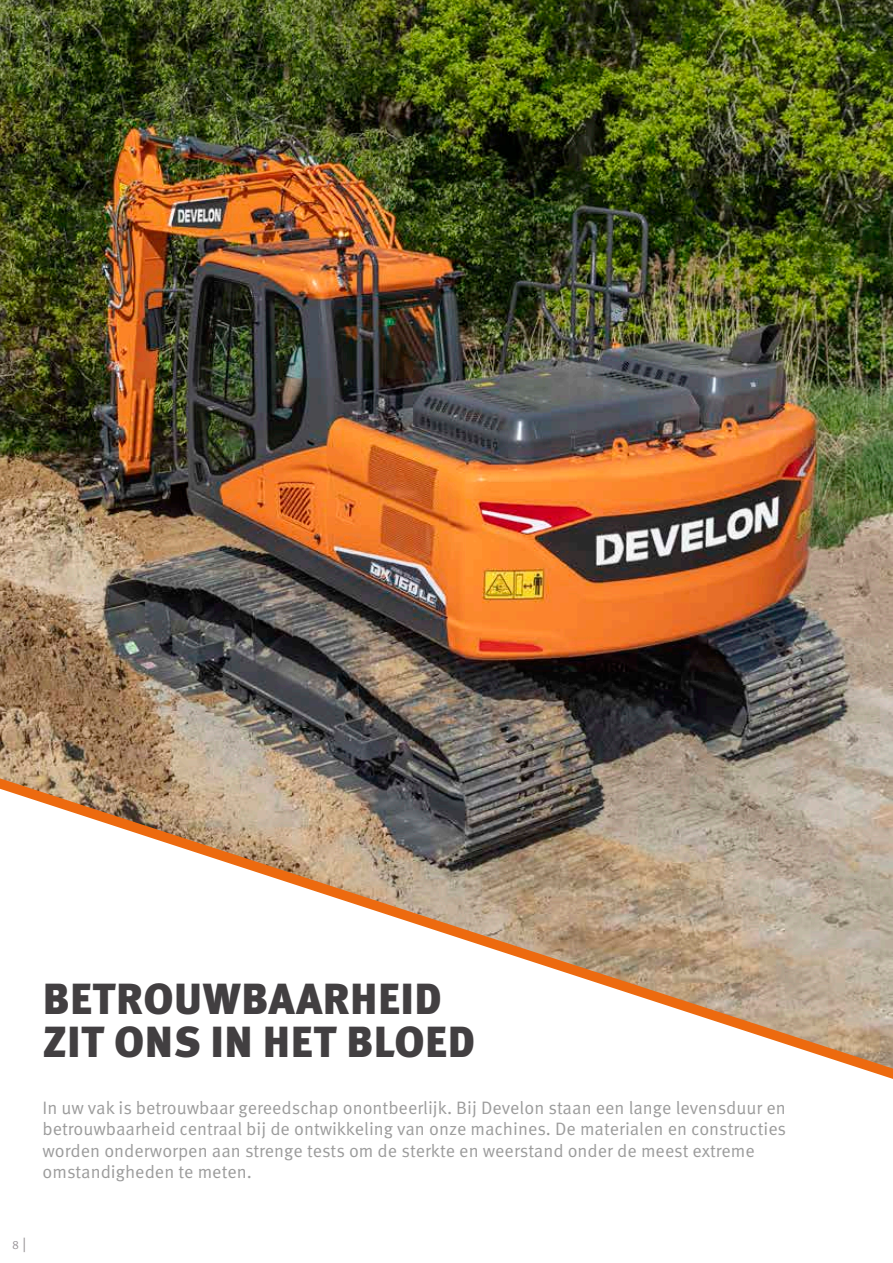
<style>
.page{position:relative;width:893px;height:1263px;background:#fff}
.page>*{position:absolute;margin:0;border:0;box-sizing:border-box;transform-origin:0 0}
.t1{font:900 43.5px/43.5px "Meta Pro";letter-spacing:.01em;color:#423f41}
.t2{font:18px/21.6px "Meta Pro Norm";color:#9c9c9c}
.t3{font:12px "Meta Pro Norm";color:#979296}
.s1{font-size:15px}
</style>
<div class="page">
<img style="left:0;top:0;width:893px;height:778px">
<svg style="left:0;top:778px;width:893px;height:301px"></svg>
<h1 class="t1" style="left:43px;top:975px;width:434px">BETROUWBAARHEID<br>ZIT ONS IN HET BLOED</h1>
<p class="t2" style="left:43px;top:1095px;width:745px">In uw vak is betrouwbaar gereedschap onontbeerlijk. Bij Develon staan een lange levensduur en betrouwbaarheid centraal bij de ontwikkeling van onze machines. De materialen en constructies worden onderworpen aan strenge tests om de sterkte en weerstand onder de meest extreme omstandigheden te meten.</p>
<p class="t3" style="left:12px;top:1235px;width:16px">8 <span class="s1">|</span></p>
</div>
